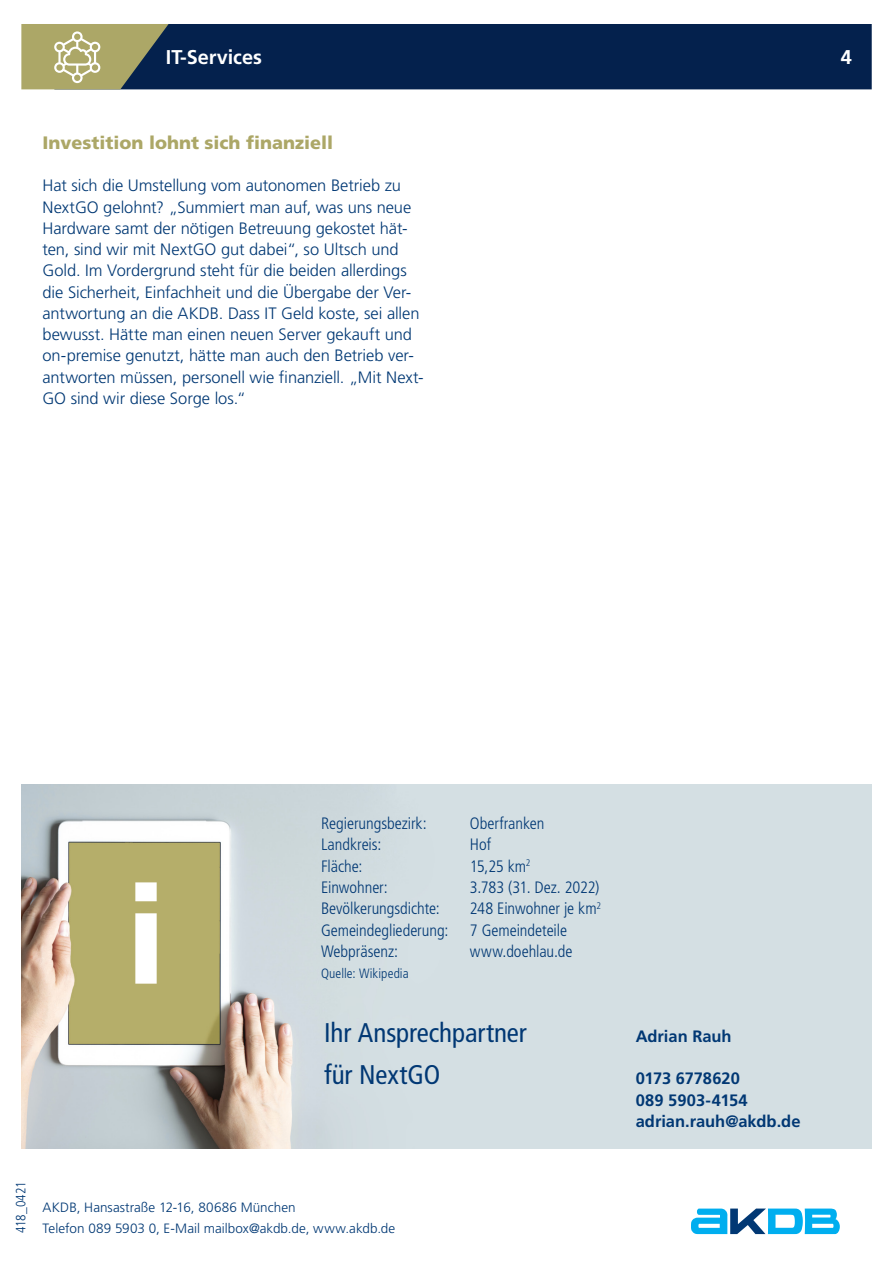
<style>
.page{position:relative;width:893px;height:1263px;background:#fff}
.page>*{position:absolute;margin:0;border:0;box-sizing:border-box;transform-origin:0 0}
.head_titel_1__Zeile_45{font:900 condensed 135px "Frutiger LT Pro";color:#fff}
.cta_18{font:condensed 27px "Frutiger LT Pro";letter-spacing:-.005em;color:#013874}
.t1{font:700 19.95px "Frutiger LT Pro";color:#fff}
.head_between_12{font:900 18px "Frutiger LT Pro";color:#aca767}
.copy_11{font:300 16.5px/21.3px "Frutiger LT Pro";letter-spacing:-.005em;color:#013874}
.copy_11-2{font:300 condensed 16.5px "Frutiger LT Pro";letter-spacing:-.005em;color:#013874}
.list_11{font:700 16.5px "Frutiger LT Pro";color:#013874}
.t2{font:300 13.5px/21.3px "Frutiger LT Pro";letter-spacing:.005em;color:#013874}
.bu_9{font:300 condensed 13.5px "Frutiger LT Pro";letter-spacing:.005em;color:#013874}
</style>
<div class="page">
<div style="left:169px;top:24px;width:703px;height:65px;background:#04214d"></div>
<svg style="left:691px;top:1208px;width:149px;height:26px"></svg>
<svg style="left:21px;top:24px;width:148px;height:65px;background:#97976e"></svg>
<img style="left:21px;top:784px;width:851px;height:364px">
<p class="t1" style="left:166px;top:45px;width:98px">IT-Services</p>
<p class="t1" style="left:841px;top:45px;width:13px">4</p>
<p class="head_between_12" style="left:43px;top:132px;width:292px">Investition lohnt sich finanziell</p>
<p class="copy_11" style="left:43px;top:175px;width:383px">Hat sich die Umstellung vom autonomen Betrieb zu NextGO gelohnt? „Summiert man auf, was uns neue Hardware samt der nötigen Betreuung gekostet hät&shy;ten, sind wir mit NextGO gut dabei“, so Ultsch und Gold. Im Vordergrund steht für die beiden allerdings die Sicherheit, Einfachheit und die Übergabe der Ver&shy;antwortung an die AKDB. Dass IT Geld koste, sei allen bewusst. Hätte man einen neuen Server gekauft und on-premise genutzt, hätte man auch den Betrieb ver&shy;antworten müssen, personell wie finanziell. „Mit Next-GO sind wir diese Sorge los.“</p>
<p class="head_titel_1__Zeile_45" style="left:127px;top:855px;width:39px">i</p>
<p class="copy_11-2" style="left:321px;top:814px;width:107px">Regierungsbezirk:</p>
<p class="copy_11-2" style="left:470px;top:814px;width:76px">Oberfranken</p>
<p class="copy_11-2" style="left:321px;top:835px;width:62px">Landkreis:</p>
<p class="copy_11-2" style="left:470px;top:835px;width:23px">Hof</p>
<p class="copy_11-2" style="left:321px;top:856px;width:43px">Fläche:</p>
<p class="copy_11-2" style="left:470px;top:856px;width:62px">15,25 km<sup>2</sup></p>
<p class="copy_11-2" style="left:321px;top:878px;width:68px">Einwohner:</p>
<p class="copy_11-2" style="left:470px;top:878px;width:131px">3.783 (31. Dez. 2022)</p>
<p class="copy_11-2" style="left:321px;top:899px;width:120px">Bevölkerungsdichte:</p>
<p class="copy_11-2" style="left:470px;top:899px;width:133px">248 Einwohner je km<sup>2</sup></p>
<p class="copy_11-2" style="left:321px;top:920px;width:129px">Gemeindegliederung:</p>
<p class="copy_11-2" style="left:470px;top:920px;width:99px">7 Gemeindeteile</p>
<p class="copy_11-2" style="left:321px;top:942px;width:79px">Webpräsenz:</p>
<p class="copy_11-2" style="left:470px;top:942px;width:104px">www.doehlau.de</p>
<p class="bu_9" style="left:321px;top:966px;width:89px">Quelle: Wikipedia</p>
<p class="cta_18" style="left:324px;top:1017px;width:204px">Ihr Ansprechpartner</p>
<p class="cta_18" style="left:324px;top:1059px;width:118px">für NextGO</p>
<p class="bu_9" style="left:13px;top:1233px;width:53px;rotate:-90deg">418_0421</p>
<p class="t2" style="left:43px;top:1197px;width:354px">AKDB, Hansastraße 12-16, 80686 München<br>Telefon 089 5903 0, E-Mail mailbox@akdb.de, www.akdb.de</p>
<p class="list_11" style="left:636px;top:1026px;width:97px">Adrian Rauh</p>
<p class="list_11" style="left:636px;top:1069px;width:106px">0173 6778620</p>
<p class="list_11" style="left:636px;top:1090px;width:113px">089 5903-4154</p>
<p class="list_11" style="left:636px;top:1111px;width:166px">adrian.rauh@akdb.de</p>
</div>
